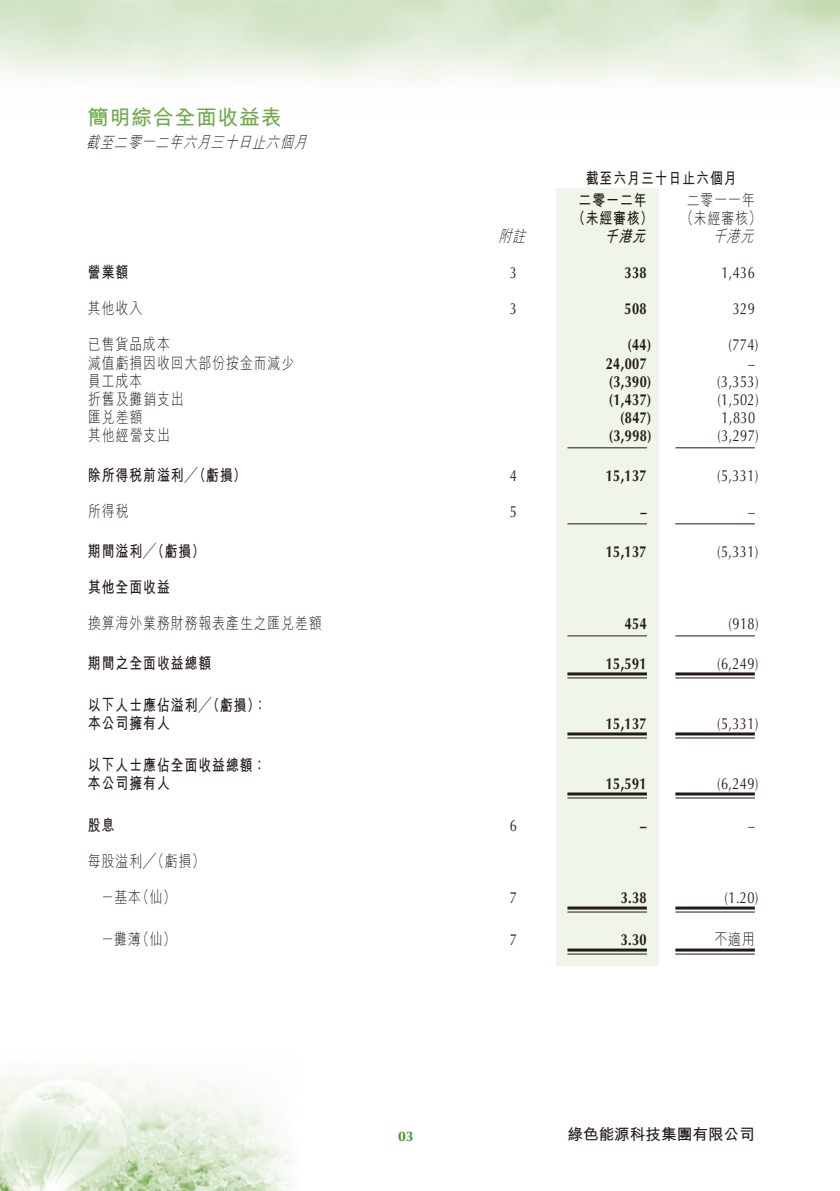
<style>
.page{position:relative;width:840px;height:1191px;background:#fff}
.page>*{position:absolute;margin:0;border:0;box-sizing:border-box;transform-origin:0 0}
.t1{font:700 21px "M Hei HK";letter-spacing:.03em;color:#70aa4d}
.t2{font:700 16px "M Hei HK";letter-spacing:.08em;color:#231916;scale:.8 1}
.t3{font:300 16px "M Hei HK";letter-spacing:.08em;color:#231916;scale:.8 1}
.t4{font:16px "Optima LT Std";letter-spacing:.03em;color:#231916;scale:.8 1}
.t5{font:700 16px "Optima LT Std";letter-spacing:.03em;color:#231916;scale:.8 1}
.t6{font:italic 300 16px "M Hei HK";color:#231916;scale:.8 1}
.t7{font:italic 700 16px "M Hei HK";color:#231916;scale:.8 1}
.t8{font:700 15.6px "M Hei HK";color:#231916}
.t9{font:700 14px "Optima LT Std";color:#419729}
</style>
<div class="page">
<img style="left:0;top:1070px;width:293px;height:121px">
<div style="left:556px;top:188px;width:102px;height:777px;background:#eff5eb"></div>
<hr style="left:567px;top:447px;width:79px;height:1px;background:#231916">
<hr style="left:675px;top:447px;width:79px;height:1px;background:#231916">
<hr style="left:567px;top:523px;width:79px;height:1px;background:#231916">
<hr style="left:675px;top:523px;width:79px;height:1px;background:#231916">
<hr style="left:567px;top:635px;width:79px;height:1px;background:#231916">
<hr style="left:675px;top:635px;width:79px;height:1px;background:#231916">
<hr style="left:567px;top:672px;width:79px;height:3px;background:#231916">
<hr style="left:567px;top:677px;width:79px;height:1px;background:#231916">
<hr style="left:675px;top:672px;width:79px;height:3px;background:#231916">
<hr style="left:675px;top:677px;width:79px;height:1px;background:#231916">
<hr style="left:567px;top:732px;width:79px;height:3px;background:#231916">
<hr style="left:567px;top:737px;width:79px;height:1px;background:#231916">
<hr style="left:675px;top:732px;width:79px;height:3px;background:#231916">
<hr style="left:675px;top:737px;width:79px;height:1px;background:#231916">
<hr style="left:567px;top:792px;width:79px;height:3px;background:#231916">
<hr style="left:567px;top:797px;width:79px;height:1px;background:#231916">
<hr style="left:675px;top:792px;width:79px;height:3px;background:#231916">
<hr style="left:675px;top:797px;width:79px;height:1px;background:#231916">
<hr style="left:567px;top:906px;width:79px;height:3px;background:#231916">
<hr style="left:567px;top:911px;width:79px;height:1px;background:#231916">
<hr style="left:675px;top:906px;width:79px;height:3px;background:#231916">
<hr style="left:675px;top:911px;width:79px;height:1px;background:#231916">
<hr style="left:567px;top:948px;width:79px;height:3px;background:#231916">
<hr style="left:567px;top:953px;width:79px;height:1px;background:#231916">
<hr style="left:675px;top:948px;width:79px;height:3px;background:#231916">
<hr style="left:675px;top:953px;width:79px;height:1px;background:#231916">
<h1 class="t1" style="left:88px;top:102px;width:195px">簡明綜合全面收益表</h1>
<p class="t6" style="left:86px;top:131px;width:283px">截至二零一二年六月三十日止六個月</p>
<p class="t2" style="left:585px;top:167px;width:190px">截至六月三十日止六個月</p>
<p class="t3" style="left:686px;top:189px;width:86px">二零一一年</p>
<p class="t2" style="left:578px;top:189px;width:86px">二零一二年</p>
<p class="t2" style="left:572px;top:207px;width:102px">（未經審核）</p>
<p class="t3" style="left:680px;top:207px;width:102px">（未經審核(</p>
<p class="t6" style="left:498px;top:225px;width:42px">附註</p>
<p class="t7" style="left:604px;top:225px;width:59px">千港元</p>
<p class="t6" style="left:712px;top:225px;width:59px">千港元</p>
<p class="t2" style="left:88px;top:261px;width:52px">營業額</p>
<p class="t4" style="left:509px;top:264px;width:10px">3</p>
<p class="t5" style="left:624px;top:264px;width:29px">338</p>
<p class="t4" style="left:721px;top:264px;width:43px">1,436</p>
<p class="t3" style="left:88px;top:297px;width:69px">其他收入</p>
<p class="t4" style="left:509px;top:300px;width:10px">3</p>
<p class="t5" style="left:624px;top:300px;width:29px">508</p>
<p class="t4" style="left:732px;top:300px;width:29px">329</p>
<p class="t3" style="left:88px;top:333px;width:104px">已售貨品成本</p>
<p class="t3" style="left:88px;top:351px;width:259px">減值虧損因收回大部份按金而減少</p>
<p class="t3" style="left:88px;top:369px;width:69px">員工成本</p>
<p class="t3" style="left:88px;top:387px;width:121px">折舊及攤銷支出</p>
<p class="t3" style="left:88px;top:405px;width:69px">匯兌差額</p>
<p class="t3" style="left:88px;top:423px;width:104px">其他經營支出</p>
<p class="t5" style="left:627px;top:336px;width:31px">)44(</p>
<p class="t4" style="left:728px;top:336px;width:39px">)774(</p>
<p class="t5" style="left:605px;top:354px;width:53px">24,007</p>
<p class="t4" style="left:748px;top:354px;width:10px">–</p>
<p class="t5" style="left:608px;top:372px;width:55px">)3,390(</p>
<p class="t4" style="left:716px;top:372px;width:53px">)3,353(</p>
<p class="t5" style="left:608px;top:390px;width:55px">)1,437(</p>
<p class="t4" style="left:717px;top:390px;width:53px">)1,502(</p>
<p class="t5" style="left:620px;top:408px;width:41px">)847(</p>
<p class="t4" style="left:721px;top:408px;width:43px">1,830</p>
<p class="t5" style="left:608px;top:426px;width:55px">)3,998(</p>
<p class="t4" style="left:717px;top:426px;width:53px">)3,297(</p>
<p class="t2" style="left:88px;top:463px;width:199px">除所得稅前溢利╱（虧損(</p>
<p class="t4" style="left:509px;top:466px;width:10px">4</p>
<p class="t5" style="left:605px;top:466px;width:53px">15,137</p>
<p class="t4" style="left:716px;top:466px;width:53px">)5,331(</p>
<p class="t3" style="left:88px;top:499px;width:52px">所得稅</p>
<p class="t4" style="left:509px;top:502px;width:10px">5</p>
<p class="t5" style="left:640px;top:502px;width:10px">–</p>
<p class="t4" style="left:748px;top:502px;width:10px">–</p>
<p class="t2" style="left:88px;top:539px;width:147px">期間溢利╱（虧損(</p>
<p class="t2" style="left:88px;top:575px;width:104px">其他全面收益</p>
<p class="t5" style="left:605px;top:542px;width:53px">15,137</p>
<p class="t4" style="left:716px;top:542px;width:53px">)5,331(</p>
<p class="t3" style="left:88px;top:611px;width:293px">換算海外業務財務報表產生之匯兌差額</p>
<p class="t5" style="left:624px;top:614px;width:29px">454</p>
<p class="t4" style="left:728px;top:614px;width:39px">)918(</p>
<p class="t2" style="left:88px;top:651px;width:155px">期間之全面收益總額</p>
<p class="t2" style="left:88px;top:693px;width:225px">以下人士應佔溢利╱（虧損：(</p>
<p class="t5" style="left:605px;top:654px;width:53px">15,591</p>
<p class="t4" style="left:716px;top:654px;width:53px">)6,249(</p>
<p class="t2" style="left:88px;top:711px;width:104px">本公司擁有人</p>
<p class="t2" style="left:88px;top:753px;width:224px">以下人士應佔全面收益總額：</p>
<p class="t5" style="left:605px;top:714px;width:53px">15,137</p>
<p class="t4" style="left:716px;top:714px;width:53px">)5,331(</p>
<p class="t2" style="left:88px;top:771px;width:104px">本公司擁有人</p>
<p class="t5" style="left:605px;top:774px;width:53px">15,591</p>
<p class="t4" style="left:716px;top:774px;width:53px">)6,249(</p>
<p class="t2" style="left:88px;top:813px;width:35px">股息</p>
<p class="t3" style="left:88px;top:849px;width:147px">每股溢利╱（虧損(</p>
<p class="t4" style="left:509px;top:816px;width:10px">6</p>
<p class="t5" style="left:640px;top:816px;width:10px">–</p>
<p class="t4" style="left:748px;top:816px;width:10px">–</p>
<p class="t3" style="left:136px;top:885px;width:50px">（仙(</p>
<p class="t3" style="left:101px;top:885px;width:51px">－基本</p>
<p class="t4" style="left:509px;top:888px;width:10px">7</p>
<p class="t5" style="left:620px;top:888px;width:34px">3.38</p>
<p class="t4" style="left:724px;top:888px;width:44px">)1.20(</p>
<p class="t3" style="left:136px;top:927px;width:50px">（仙）</p>
<p class="t3" style="left:101px;top:927px;width:51px">－攤薄</p>
<p class="t4" style="left:509px;top:930px;width:10px">7</p>
<p class="t5" style="left:620px;top:930px;width:34px">3.30</p>
<p class="t3" style="left:714px;top:927px;width:52px">不適用</p>
<p class="t9" style="left:398px;top:1127px;width:17px">03</p>
<p class="t8" style="left:567px;top:1122px;width:189px">綠色能源科技集團有限公司</p>
</div>
